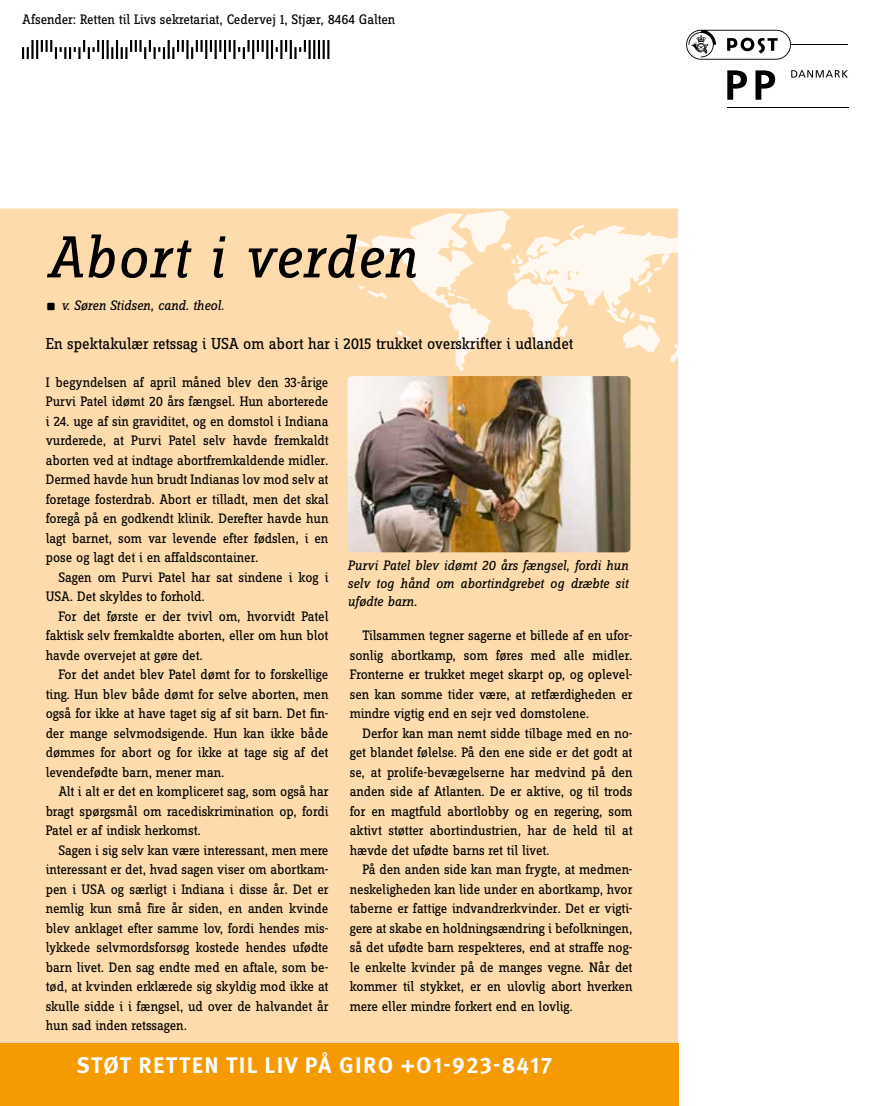
<style>
.page{position:relative;width:893px;height:1106px;background:#fff}
.page>*{position:absolute;margin:0;border:0;box-sizing:border-box;transform-origin:0 0}
.t1{font:italic 61.5px "Zine Slab Dis OT";letter-spacing:.015em;color:#000}
.t2{font:700 22.5px "Meta OT";letter-spacing:.06em;color:#fff}
.t3{font:16.5px "Zine Slab Dis OT";color:#000}
.t4{font:14.25px/19.5px "Zine Slab Dis OT";letter-spacing:-.01em;color:#000;text-align:justify}
.t5{font:italic 14.25px/18px "Zine Slab Dis OT";color:#000;text-align:justify}
.s1{font-family:"Agency FB";font-style:normal;font-size:24.75px}
</style>
<div class="page">
<div style="left:0;top:208px;width:678px;height:835px;background:#fddbad"></div>
<img style="left:22px;top:41px;width:308px;height:17px">
<svg style="left:791px;top:70px;width:57px;height:8px"></svg>
<hr style="left:790px;top:44px;width:58px;height:1px;background:#000">
<hr style="left:727px;top:107px;width:121px;height:1px;background:#000">
<svg style="left:727px;top:70px;width:20px;height:30px"></svg>
<svg style="left:755px;top:70px;width:20px;height:30px"></svg>
<svg style="left:686px;top:30px;width:105px;height:30px"></svg>
<svg style="left:353px;top:210px;width:325px;height:161px;fill:#fddbad"></svg>
<img style="left:348px;top:376px;width:282px;height:176px">
<div style="left:0;top:1043px;width:678px;height:63px;background:#f59a00"></div>
<p class="t4" style="left:22px;top:10px;width:375px">Afsender: Retten til Livs sekretariat, Cedervej 1, Stjær, 8464 Galten</p>
<h1 class="t1" style="left:46px;top:227px;width:372px">Abort i verden</h1>
<p class="t5" style="left:46px;top:296px;width:180px"><span class="s1">•</span> v. Søren Stidsen, cand. theol.</p>
<p class="t3" style="left:46px;top:336px;width:529px">En spektakulær retssag i USA om abort har i 2015 trukket overskrifter i udlandet</p>
<p class="t4" style="left:46px;top:373px;width:284px">I begyndelsen af april måned blev den 33-årige Purvi Patel idømt 20 års fængsel. Hun aborterede i 24. uge af sin graviditet, og en domstol i Indiana vurderede, at Purvi Patel selv havde fremkaldt aborten ved at indtage abortfremkaldende midler.<br>Dermed havde hun brudt Indianas lov mod selv at foretage fosterdrab. Abort er tilladt, men det skal foregå på en godkendt klinik. Derefter havde hun lagt barnet, som var levende efter fødslen, i en pose og lagt det i en affaldscontainer.</p>
<p class="t4" style="left:46px;top:568px;width:284px;text-indent:13px">Sagen om Purvi Patel har sat sindene i kog i<br>USA. Det skyldes to forhold.</p>
<p class="t4" style="left:46px;top:607px;width:284px;text-indent:13px">For det første er der tvivl om, hvorvidt Patel faktisk selv fremkaldte aborten, eller om hun blot havde overvejet at gøre det.</p>
<p class="t4" style="left:46px;top:665px;width:284px;text-indent:13px">For det andet blev Patel dømt for to forskellige ting. Hun blev både dømt for selve aborten, men også for ikke at have taget sig af sit barn. Det fin&shy;der mange selvmodsigende. Hun kan ikke både dømmes for abort og for ikke at tage sig af det levendefødte barn, mener man.</p>
<p class="t4" style="left:46px;top:782px;width:284px;text-indent:13px">Alt i alt er det en kompliceret sag, som også har bragt spørgsmål om racediskrimination op, fordi Patel er af indisk herkomst.</p>
<p class="t4" style="left:46px;top:841px;width:284px;text-indent:13px">Sagen i sig selv kan være interessant, men mere interessant er det, hvad sagen viser om abortkam&shy;pen i USA og særligt i Indiana i disse år. Det er nemlig kun små fire år siden, en anden kvinde blev anklaget efter samme lov, fordi hendes mis&shy;lykkede selvmordsforsøg kostede hendes ufødte barn livet. Den sag endte med en aftale, som be&shy;tød, at kvinden erklærede sig skyldig mod ikke at skulle sidde i i fængsel, ud over de halvandet år hun sad inden retssagen.</p>
<p class="t5" style="left:348px;top:557px;width:282px">Purvi Patel blev idømt 20 års fængsel, fordi hun selv tog hånd om abortindgrebet og dræbte sit ufødte barn.</p>
<p class="t4" style="left:350px;top:626px;width:284px;text-indent:13px">Tilsammen tegner sagerne et billede af en ufor&shy;sonlig abortkamp, som føres med alle midler.<br>Fronterne er trukket meget skarpt op, og oplevel&shy;sen kan somme tider være, at retfærdigheden er mindre vigtig end en sejr ved domstolene.</p>
<p class="t4" style="left:350px;top:724px;width:284px;text-indent:13px">Derfor kan man nemt sidde tilbage med en no&shy;get blandet følelse. På den ene side er det godt at se, at prolife-bevægelserne har medvind på den anden side af Atlanten. De er aktive, og til trods for en magtfuld abortlobby og en regering, som aktivt støtter abortindustrien, har de held til at hævde det ufødte barns ret til livet.</p>
<p class="t4" style="left:350px;top:860px;width:284px;text-indent:13px">På den anden side kan man frygte, at medmen&shy;neskeligheden kan lide under en abortkamp, hvor taberne er fattige indvandrerkvinder. Det er vigti&shy;gere at skabe en holdningsændring i befolkningen, så det ufødte barn respekteres, end at straffe nog&shy;le enkelte kvinder på de manges vegne. Når det kommer til stykket, er en ulovlig abort hverken mere eller mindre forkert end en lovlig.</p>
<h2 class="t2" style="left:77px;top:1051px;width:477px">sTØT RETTEN TIL LIV PÅ GIRO +o1-923-8417</h2>
</div>
